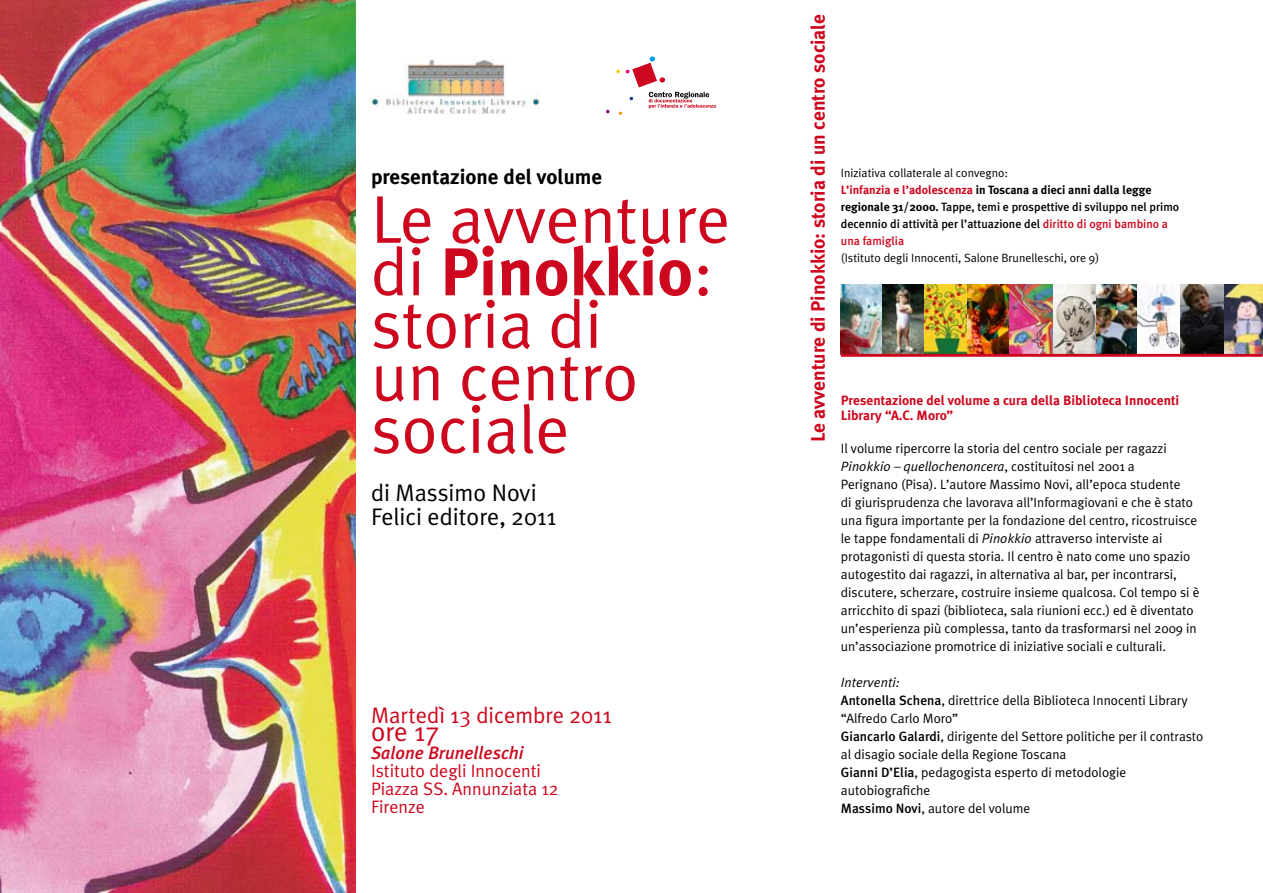
<style>
.page{position:relative;width:1263px;height:893px;background:#fff}
.page>*{position:absolute;margin:0;border:0;box-sizing:border-box;transform-origin:0 0}
.t1{font:67.5px/52.5px "Meta Plus Normal";color:#cd071e}
.t2{font:700 67.5px "Meta Plus";color:#cd071e}
.t3{font:27px "Meta Plus Normal";color:#cd071e}
.t4{font:24px/24px "Meta Plus Normal";color:#000}
.t5{font:22.5px "Meta Plus Normal";color:#cd071e}
.t6{font:700 21px "Meta Plus";color:#000}
.t7{font:700 19.5px "Meta Plus";color:#cd071e}
.t8{font:18px/18px "Meta Plus Normal";color:#cd071e}
.t9{font:italic 500 18px "Meta Plus";color:#cd071e}
.t10{font:13.5px/18px "Meta Plus Normal";color:#000}
.t11{font:700 13.5px/15px "Meta Plus";color:#cd071e}
.t12{font:500 12px/17px "Meta Plus";color:#000}
.t13{font:12px "Meta Plus Normal";color:#000}
.s1{font-family:"Meta Plus Normal";font-weight:400}
.s2{font-weight:700;color:#cd071e}
.s3{font-weight:700}
.s4{color:#cd071e}
.s5{font-style:italic}
.s6{font-family:"Meta Plus";font-weight:500}
</style>
<div class="page">
<img style="left:0;top:0;width:355px;height:893px">
<svg style="left:606px;top:56px;width:110px;height:59px"></svg>
<img style="left:841px;top:285px;width:422px;height:69px">
<hr style="left:841px;top:354px;width:422px;height:3px;background:#cd071e">
<img style="left:369px;top:57px;width:172px;height:57px">
<h3 class="t6" style="left:371px;top:165px;width:233px">presentazione del volume</h3>
<h1 class="t1" style="left:371px;top:192px;width:361px">Le avventure</h1>
<h1 class="t2" style="left:371px;top:233px;width:344px"><span class="s1">di</span> Pinokkio<span class="s1">:</span></h1>
<h1 class="t1" style="left:371px;top:297px;width:269px">storia di un centro sociale</h1>
<h3 class="t4" style="left:371px;top:480px;width:187px">di Massimo Novi<br>Felici editore, 2011</h3>
<h3 class="t5" style="left:371px;top:702px;width:242px">Martedì 13 dicembre 2011</h3>
<h2 class="t3" style="left:371px;top:716px;width:70px">ore 17</h2>
<h3 class="t9" style="left:371px;top:742px;width:154px">Salone Brunelleschi</h3>
<h3 class="t8" style="left:371px;top:761px;width:189px">Istituto degli Innocenti<br>Piazza SS. Annunziata 12<br>Firenze</h3>
<h3 class="t7" style="left:807px;top:442px;width:430px;rotate:-90deg">Le avventure di Pinokkio: storia di un centro sociale</h3>
<p class="t13" style="left:841px;top:166px;width:169px">Iniziativa collaterale al convegno:</p>
<p class="t12" style="left:841px;top:182px;width:340px"><span class="s2">L’infanzia e l’adolescenza</span> <span class="s3">in Toscana a dieci anni dalla legge regionale 31/2000.</span> Tappe, temi e prospettive di sviluppo nel primo decennio di attività per l’attuazione del <span class="s4">diritto di ogni bambino a una famiglia</span></p>
<p class="t13" style="left:841px;top:251px;width:260px">(Istituto degli Innocenti, Salone Brunelleschi, ore 9)</p>
<p class="t11" style="left:841px;top:393px;width:340px">Presentazione del volume a cura della Biblioteca Innocenti<br>Library “A.C. Moro”</p>
<p class="t10" style="left:841px;top:439px;width:360px">Il volume ripercorre la storia del centro sociale per ragazzi <span class="s5">Pinokkio – quellochenoncera</span>, costituitosi nel 2001 a<br>Perignano (Pisa). L’autore Massimo Novi, all’epoca studente<br>di giurisprudenza che lavorava all’Informagiovani e che è stato una figura importante per la fondazione del centro, ricostruisce le tappe fondamentali di <span class="s5">Pinokkio</span> attraverso interviste ai protagonisti di questa storia. Il centro è nato come uno spazio autogestito dai ragazzi, in alternativa al bar, per incontrarsi, discutere, scherzare, costruire insieme qualcosa. Col tempo si è arricchito di spazi (biblioteca, sala riunioni ecc.) ed è diventato un’esperienza più complessa, tanto da trasformarsi nel 2009 in un’associazione promotrice di iniziative sociali e culturali.</p>
<p class="t10" style="left:841px;top:673px;width:364px"><span class="s5">Interventi:<br></span><span class="s6">Antonella Schena</span>, direttrice della Biblioteca Innocenti Library “Alfredo Carlo Moro”<br><span class="s6">Giancarlo Galardi</span>, dirigente del Settore politiche per il contrasto al disagio sociale della Regione Toscana<br><span class="s6">Gianni D’Elia</span>, pedagogista esperto di metodologie autobiografiche<br><span class="s6">Massimo Novi</span>, autore del volume</p>
</div>
